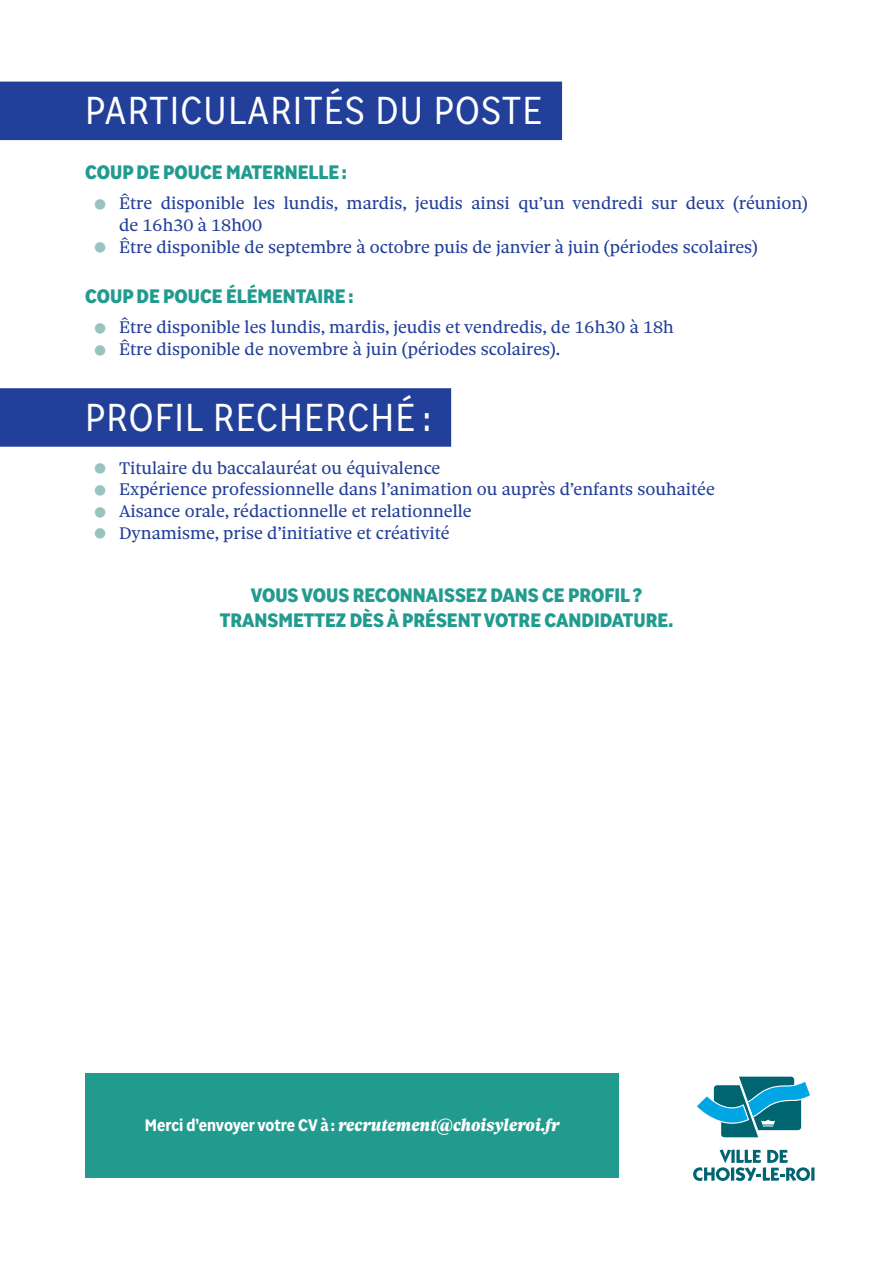
<style>
.page{position:relative;width:893px;height:1263px;background:#fff}
.page>*{position:absolute;margin:0;border:0;box-sizing:border-box;transform-origin:0 0}
.Contenu_-_sous-titre{font:condensed 42px "Sole Sans";letter-spacing:.03em;color:#fff}
.Contenu_-_accroche{font:700 condensed 21px/25.2px "Sole Sans";color:#229b8f;text-align:center}
.Contenu___en-tête_de_liste__exergue{font:700 condensed 21px "Sole Sans";color:#229b8f}
.t1{font:18px/21.6px "Sole Serif Text";color:#223f99}
.Footer_-_info_principale{font:italic 900 18px "Sole Serif Caption";color:#fff}
.s1{font-family:"Sole Sans";font-weight:600;font-style:normal;font-stretch:condensed}
</style>
<div class="page">
<div style="left:85px;top:1073px;width:534px;height:105px;background:#229b8f"></div>
<div style="left:0;top:82px;width:562px;height:58px;background:#223f99"></div>
<div style="left:0;top:388px;width:451px;height:59px;background:#223f99"></div>
<svg style="left:697px;top:1076px;width:113px;height:61px"></svg>
<svg style="left:693px;top:1149px;width:117px;height:32px"></svg>
<hr style="left:811px;top:1167px;width:3px;height:14px;background:#006571">
<p class="Contenu_-_sous-titre" style="left:85px;top:87px;width:459px">PARTICULARITÉS DU POSTE</p>
<p class="Contenu___en-tête_de_liste__exergue" style="left:85px;top:160px;width:263px">COUP DE POUCE MATERNELLE:</p>
<p class="t1" style="left:119px;top:193px;width:690px">Être disponible les lundis, mardis, jeudis ainsi qu’un vendredi sur deux (réunion) de 16h30 à 18h00</p>
<p class="t1" style="left:119px;top:236px;width:640px">Être disponible de septembre à octobre puis de janvier à juin (périodes scolaires)</p>
<p class="Contenu___en-tête_de_liste__exergue" style="left:85px;top:284px;width:270px">COUP DE POUCE ÉLÉMENTAIRE:</p>
<p class="t1" style="left:119px;top:317px;width:556px">Être disponible les lundis, mardis, jeudis et vendredis, de 16h30 à 18h</p>
<p class="t1" style="left:119px;top:338px;width:443px">Être disponible de novembre à juin (périodes scolaires).</p>
<p class="Contenu_-_sous-titre" style="left:85px;top:393px;width:348px">PROFIL RECHERCHÉ :</p>
<p class="t1" style="left:119px;top:457px;width:323px">Titulaire du baccalauréat ou équivalence</p>
<p class="t1" style="left:119px;top:479px;width:597px">Expérience professionnelle dans l’animation ou auprès d’enfants souhaitée</p>
<p class="t1" style="left:119px;top:500px;width:354px">Aisance orale, rédactionnelle et relationnelle</p>
<p class="t1" style="left:119px;top:522px;width:332px">Dynamisme, prise d’initiative et créativité</p>
<p class="Contenu_-_accroche" style="left:220px;top:584px;width:455px">VOUS VOUS RECONNAISSEZ DANS CE PROFIL?<br>TRANSMETTEZ DÈS À PRÉSENT VOTRE CANDIDATURE.</p>
<p class="Footer_-_info_principale" style="left:145px;top:1115px;width:416px"><span class="s1">Merci d’envoyer votre CV à :</span> recrutement@choisyleroi.fr</p>
</div>
